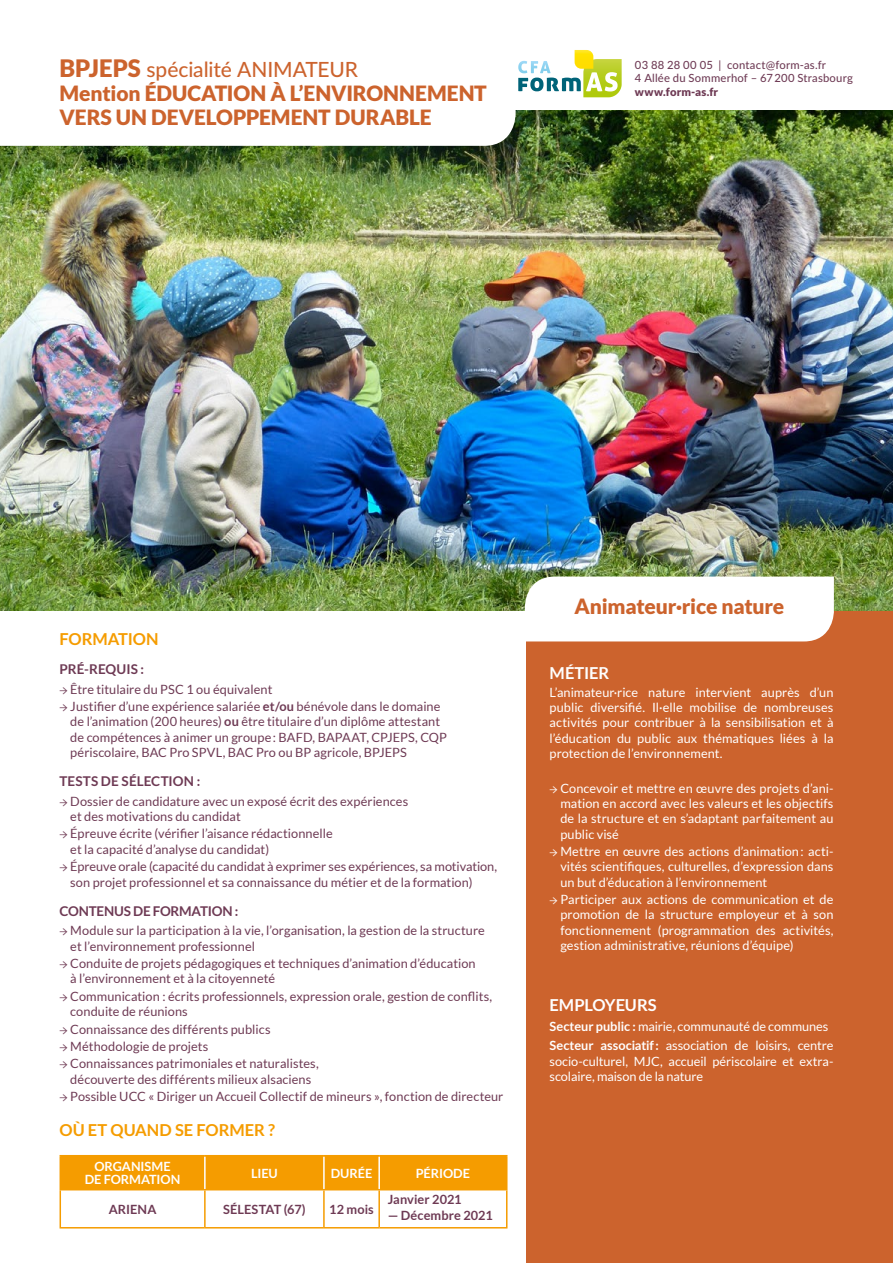
<style>
.page{position:relative;width:893px;height:1263px;background:#fff}
.page>*{position:absolute;margin:0;border:0;box-sizing:border-box;transform-origin:0 0}
.t1{font:900 21px/24px "Lato";letter-spacing:-.01em;color:#cc632d}
.t2{font:700 16.5px "Lato";color:#f59c00}
.t3{font:700 16.5px "Lato";letter-spacing:.005em;color:#fff}
.t4{font:700 13.5px "Lato";color:#6e3a54}
.t5{font:12.75px/15.3px "Lato";letter-spacing:.005em;color:#6e3a54}
.t6{font:12.75px/15.3px "Lato";color:#fff;text-align:justify}
.t7{font:700 12.75px "Lato";letter-spacing:.005em;color:#6e3a54}
.t8{font:700 12.75px/13.2px "Lato";color:#fff}
.t9{font:500 11.25px/13.5px "Lato";letter-spacing:.02em;color:#6e3a54}
.t10{font:900 11.25px "Lato";letter-spacing:.015em;color:#6e3a54}
.s1{font-size:24px}
.s2{font-weight:500}
.s3{font-family:"Minion Pro"}
.s4{font-weight:700}
</style>
<div class="page">
<div style="left:526px;top:468px;width:367px;height:795px;background:#cc632d"></div>
<img style="left:0;top:111px;width:893px;height:499px">
<svg style="left:523px;top:575px;width:312px;height:67px;background:#f8f7f4"></svg>
<div style="left:61px;top:1156px;width:445px;height:33px;background:#f59c00"></div>
<hr style="left:204px;top:1156px;width:2px;height:33px;background:#fff">
<hr style="left:323px;top:1156px;width:2px;height:33px;background:#fff">
<hr style="left:378px;top:1156px;width:2px;height:33px;background:#fff">
<hr style="left:60px;top:1155px;width:145px;height:1px;background:#f59c00">
<hr style="left:60px;top:1156px;width:1px;height:33px;background:#f59c00">
<hr style="left:205px;top:1155px;width:119px;height:1px;background:#f59c00">
<hr style="left:324px;top:1155px;width:55px;height:1px;background:#f59c00">
<hr style="left:379px;top:1155px;width:128px;height:1px;background:#f59c00">
<hr style="left:506px;top:1156px;width:1px;height:33px;background:#f59c00">
<hr style="left:324px;top:1189px;width:55px;height:1px;background:#f59c00">
<hr style="left:379px;top:1189px;width:128px;height:1px;background:#f59c00">
<hr style="left:378px;top:1190px;width:2px;height:37px;background:#f59c00">
<hr style="left:506px;top:1190px;width:1px;height:37px;background:#f59c00">
<hr style="left:324px;top:1227px;width:55px;height:1px;background:#f59c00">
<hr style="left:379px;top:1227px;width:128px;height:1px;background:#f59c00">
<hr style="left:60px;top:1190px;width:1px;height:37px;background:#f59c00">
<hr style="left:60px;top:1189px;width:145px;height:1px;background:#f59c00">
<hr style="left:205px;top:1189px;width:119px;height:1px;background:#f59c00">
<hr style="left:204px;top:1190px;width:2px;height:37px;background:#f59c00">
<hr style="left:323px;top:1190px;width:2px;height:37px;background:#f59c00">
<hr style="left:60px;top:1227px;width:145px;height:1px;background:#f59c00">
<hr style="left:205px;top:1227px;width:119px;height:1px;background:#f59c00">
<svg style="left:0;top:110px;width:516px;height:36px"></svg>
<svg style="left:518px;top:50px;width:104px;height:47px"></svg>
<h1 class="t1" style="left:60px;top:57px;width:429px"><span class="s1">BPJEPS</span> <span class="s2">spécialité ANIMATEUR<br></span>Mention ÉDUCATION À L’ENVIRONNEMENT<br>VERS UN DEVELOPPEMENT DURABLE</h1>
<p class="t9" style="left:635px;top:57px;width:219px">03 88 28 00 05 | contact@form-as.fr<br>4 Allée du Sommerhof – 67 200 Strasbourg</p>
<p class="t10" style="left:635px;top:85px;width:85px">www.form-as.fr</p>
<p class="t2" style="left:60px;top:629px;width:101px">FORMATION</p>
<p class="t4" style="left:60px;top:661px;width:86px">PRÉ-REQUIS :</p>
<p class="t5" style="left:60px;top:681px;width:214px"><span class="s3">→</span> Être titulaire du PSC 1 ou équivalent</p>
<p class="t5" style="left:70px;top:699px;width:378px;text-indent:-11px"><span class="s3">→</span> Justifier d’une expérience salariée <span class="s4">ET/OU</span> bénévole dans le domaine de l’animation (200 heures) <span class="s4">OU</span> être titulaire d’un diplôme attestant de compétences à animer un groupe: BAFD, BAPAAT, CPJEPS, CQP périscolaire, BAC Pro SPVL, BAC Pro ou BP agricole, BPJEPS</p>
<p class="t4" style="left:60px;top:773px;width:142px">TESTS DE SÉLECTION :</p>
<p class="t5" style="left:70px;top:793px;width:339px;text-indent:-11px"><span class="s3">→</span> Dossier de candidature avec un exposé écrit des expériences et des motivations du candidat</p>
<p class="t5" style="left:70px;top:826px;width:264px;text-indent:-11px"><span class="s3">→</span> Épreuve écrite (vérifier l’aisance rédactionnelle et la capacité d’analyse du candidat)</p>
<p class="t5" style="left:70px;top:859px;width:428px;text-indent:-11px"><span class="s3">→</span> Épreuve orale (capacité du candidat à exprimer ses expériences, sa motivation, son projet professionnel et sa connaissance du métier et de la formation)</p>
<p class="t4" style="left:60px;top:903px;width:180px">CONTENUS DE FORMATION :</p>
<p class="t5" style="left:70px;top:923px;width:416px;text-indent:-11px"><span class="s3">→</span> Module sur la participation à la vie, l’organisation, la gestion de la structure et l’environnement professionnel</p>
<p class="t5" style="left:70px;top:956px;width:407px;text-indent:-11px"><span class="s3">→</span> Conduite de projets pédagogiques et techniques d’animation d’éducation à l’environnement et à la citoyenneté</p>
<p class="t5" style="left:70px;top:988px;width:423px;text-indent:-11px"><span class="s3">→</span> Communication : écrits professionnels, expression orale, gestion de conflits, conduite de réunions</p>
<p class="t5" style="left:60px;top:1021px;width:212px"><span class="s3">→</span> Connaissance des différents publics</p>
<p class="t5" style="left:60px;top:1038px;width:150px"><span class="s3">→</span> Méthodologie de projets</p>
<p class="t5" style="left:60px;top:1056px;width:261px;text-align:center"><span class="s3">→</span> Connaissances patrimoniales et naturalistes, découverte des différents milieux alsaciens</p>
<p class="t5" style="left:60px;top:1089px;width:445px"><span class="s3">→</span> Possible UCC « Diriger un Accueil Collectif de mineurs », fonction de directeur</p>
<p class="t2" style="left:60px;top:1121px;width:150px">OÙ ET QUAN D SE FORM</p>
<p class="t2" style="left:245px;top:1121px;width:32px">ER ?</p>
<p class="t8" style="left:85px;top:1160px;width:88px;text-indent:10px">ORGANISME<br>DE FORMATION</p>
<p class="t8" style="left:251px;top:1166px;width:28px">LI EU</p>
<p class="t8" style="left:331px;top:1166px;width:43px">DURÉE</p>
<p class="t8" style="left:416px;top:1166px;width:56px">PÉRIODE</p>
<p class="t7" style="left:109px;top:1202px;width:49px">ARIENA</p>
<p class="t7" style="left:223px;top:1202px;width:8px">SÉLES</p>
<p class="t7" style="left:259px;top:1202px;width:49px">TAT (67)</p>
<p class="t7" style="left:329px;top:1202px;width:46px">12 MOIS</p>
<p class="t7" style="left:388px;top:1192px;width:75px">JANVIER 2021</p>
<p class="t7" style="left:388px;top:1208px;width:107px">— DÉCEMBRE 2021</p>
<h1 class="t1" style="left:574px;top:594px;width:211px">Animateur·rice nature</h1>
<p class="t3" style="left:550px;top:664px;width:57px">MÉTIER</p>
<p class="t6" style="left:550px;top:684px;width:285px">L’animateur·rice nature intervient auprès d’un public diversifié. Il·elle mobilise de nombreuses activités pour contribuer à la sensibilisation et à l’éducation du public aux thématiques liées à la protection de l’environnement.</p>
<p class="t6" style="left:560px;top:780px;width:275px;text-indent:-11px"><span class="s3">→</span> Concevoir et mettre en œuvre des projets d’ani&shy;mation en accord avec les valeurs et les objectifs de la structure et en s’adaptant parfaitement au public visé</p>
<p class="t6" style="left:560px;top:844px;width:275px;text-indent:-11px"><span class="s3">→</span> Mettre en œuvre des actions d’animation: acti&shy;vités scientifiques, culturelles, d’expression dans un but d’éducation à l’environnement</p>
<p class="t6" style="left:560px;top:892px;width:275px;text-indent:-11px"><span class="s3">→</span> Participer aux actions de communication et de promotion de la structure employeur et à son fonctionnement (programmation des activités, gestion administrative, réunions d’équipe)</p>
<p class="t3" style="left:550px;top:996px;width:109px">EM PLOYEURS</p>
<p class="t6" style="left:550px;top:1016px;width:285px;line-height:19.5px"><span class="s4">SECTEUR PUBLIC :</span> mairie, communauté de communes<br><span class="s4">SECTEUR ASSOCIATIF:</span> association de loisirs, centre</p>
<p class="t6" style="left:550px;top:1053px;width:284px">socio-culturel, MJC, accueil périscolaire et extra&shy;scolaire, maison de la nature</p>
</div>
